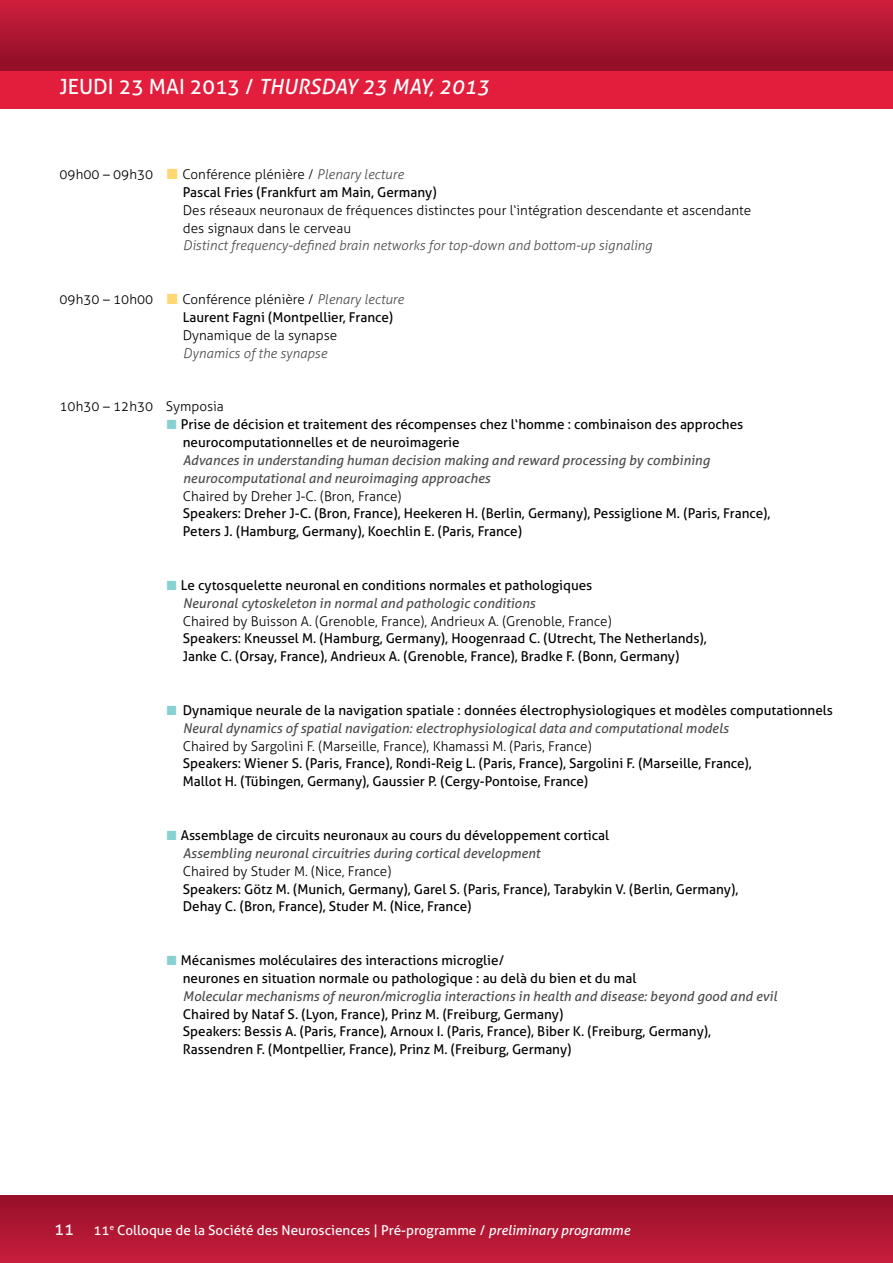
<style>
.page{position:relative;width:893px;height:1263px;background:#fff}
.page>*{position:absolute;margin:0;border:0;box-sizing:border-box;transform-origin:0 0}
.t1{font:italic 21px "Aller";color:#fff}
.t2{font:13.5px/17.9px "Aller";color:#000}
.t3{font:300 13.5px/17.9px "Aller";color:#000}
.t4{font:italic 13.5px/17.9px "Aller";color:#4d4d4f}
.t5{font:italic 300 13.5px "Aller";color:#4d4d4f}
.t6{font:13.5px "Aller";color:#fff}
.s1{font-style:normal}
.s2{font-weight:300}
.s3{font-family:"The Serif HP2 Ex Lig";font-size:15px;color:#ffd773}
.s4{font-weight:300;font-style:italic;color:#4d4d4f}
.s5{font-family:"The Serif HP2 Ex Lig";color:#87d1d1}
.s6{font-style:italic;color:#4d4d4f}
.s7{font-size:16.5px}
.s8{font-style:italic}
</style>
<div class="page">
<svg style="left:0;top:0;width:893px;height:71px;background:#ad1631"></svg>
<div style="left:0;top:71px;width:893px;height:38px;background:#e31d3c"></div>
<div style="left:0;top:1195px;width:893px;height:68px;background:linear-gradient(to bottom,#960f29,#c61e3b)"></div>
<h1 class="t1" style="left:60px;top:74px;width:431px"><span class="s1">JEUDI 23 MAI 2013 /</span> THURSDAY 23 MAY, 2013</h1>
<p class="t2" style="left:183px;top:165px;width:255px;text-indent:-123px"><span class="s2">09h00 – 09h30</span> <span class="s3">■</span> <span class="s2">Conférence plénière /</span> <span class="s4">Plenary lecture<br></span>Pascal Fries (Frankfurt am Main, Germany)</p>
<p class="t3" style="left:183px;top:201px;width:570px">Des réseaux neuronaux de fréquences distinctes pour l‘intégration descendante et ascendante des signaux dans le cerveau</p>
<p class="t5" style="left:183px;top:238px;width:471px">Distinct frequency-defined brain networks for top-down and bottom-up signaling</p>
<p class="t2" style="left:183px;top:290px;width:222px;text-indent:-123px"><span class="s2">09h30 – 10h00</span> <span class="s3">■</span> <span class="s2">Conférence plénière /</span> <span class="s4">Plenary lecture<br></span>Laurent Fagni (Montpellier, France)</p>
<p class="t3" style="left:183px;top:326px;width:156px">Dynamique de la synapse</p>
<p class="t5" style="left:183px;top:345px;width:146px">Dynamics of the synapse</p>
<p class="t3" style="left:60px;top:397px;width:166px">10h30 – 12h30 Symposia</p>
<p class="t2" style="left:183px;top:415px;width:562px;text-indent:-17px"><span class="s5">■</span> Prise de décision et traitement des récompenses chez l‘homme : combinaison des approches neurocomputationnelles et de neuroimagerie</p>
<p class="t4" style="left:183px;top:451px;width:528px">Advances in understanding human decision making and reward processing by combining neurocomputational and neuroimaging approaches</p>
<p class="t3" style="left:183px;top:487px;width:220px">Chaired by Dreher J-C. (Bron, France)</p>
<p class="t2" style="left:183px;top:505px;width:589px">Speakers: Dreher J-C. (Bron, France), Heekeren H. (Berlin, Germany), Pessiglione M. (Paris, France),<br>Peters J. (Hamburg, Germany), Koechlin E. (Paris, France)</p>
<p class="t2" style="left:183px;top:576px;width:411px;text-indent:-17px"><span class="s5">■</span> Le cytosquelette neuronal en conditions normales et pathologiques<br><span class="s6">Neuronal cytoskeleton in normal and pathologic conditions</span></p>
<p class="t3" style="left:183px;top:612px;width:430px">Chaired by Buisson A. (Grenoble, France), Andrieux A. (Grenoble, France)</p>
<p class="t2" style="left:183px;top:630px;width:525px">Speakers: Kneussel M. (Hamburg, Germany), Hoogenraad C. (Utrecht, The Netherlands),<br>Janke C. (Orsay, France), Andrieux A. (Grenoble, France), Bradke F. (Bonn, Germany)</p>
<p class="t2" style="left:183px;top:701px;width:652px;text-indent:-17px"><span class="s5">■</span> Dynamique neurale de la navigation spatiale : données électrophysiologiques et modèles computationnels<br><span class="s6">Neural dynamics of spatial navigation: electrophysiological data and computational models</span></p>
<p class="t3" style="left:183px;top:737px;width:410px">Chaired by Sargolini F. (Marseille, France), Khamassi M. (Paris, France)</p>
<p class="t2" style="left:183px;top:755px;width:570px">Speakers: Wiener S. (Paris, France), Rondi-Reig L. (Paris, France), Sargolini F. (Marseille, France),<br>Mallot H. (Tübingen, Germany), Gaussier P. (Cergy-Pontoise, France)</p>
<p class="t2" style="left:183px;top:826px;width:428px;text-indent:-17px"><span class="s5">■</span> Assemblage de circuits neuronaux au cours du développement cortical<br><span class="s6">Assembling neuronal circuitries during cortical development</span></p>
<p class="t3" style="left:183px;top:862px;width:210px">Chaired by Studer M. (Nice, France)</p>
<p class="t2" style="left:183px;top:880px;width:557px">Speakers: Götz M. (Munich, Germany), Garel S. (Paris, France), Tarabykin V. (Berlin, Germany),<br>Dehay C. (Bron, France), Studer M. (Nice, France)</p>
<p class="t2" style="left:183px;top:951px;width:455px;text-indent:-17px"><span class="s5">■</span> Mécanismes moléculaires des interactions microglie/<br>neurones en situation normale ou pathologique : au delà du bien et du mal</p>
<p class="t4" style="left:183px;top:987px;width:596px">Molecular mechanisms of neuron/microglia interactions in health and disease: beyond good and evil</p>
<p class="t2" style="left:183px;top:1005px;width:530px">Chaired by Nataf S. (Lyon, France), Prinz M. (Freiburg, Germany)<br>Speakers: Bessis A. (Paris, France), Arnoux I. (Paris, France), Biber K. (Freiburg, Germany),<br>Rassendren F. (Montpellier, France), Prinz M. (Freiburg, Germany)</p>
<p class="t6" style="left:54px;top:1222px;width:577px"><span class="s7">11</span> 11<sup>e</sup> Colloque de la Société des Neurosciences | Pré-programme / <span class="s8">preliminary programme</span></p>
</div>
